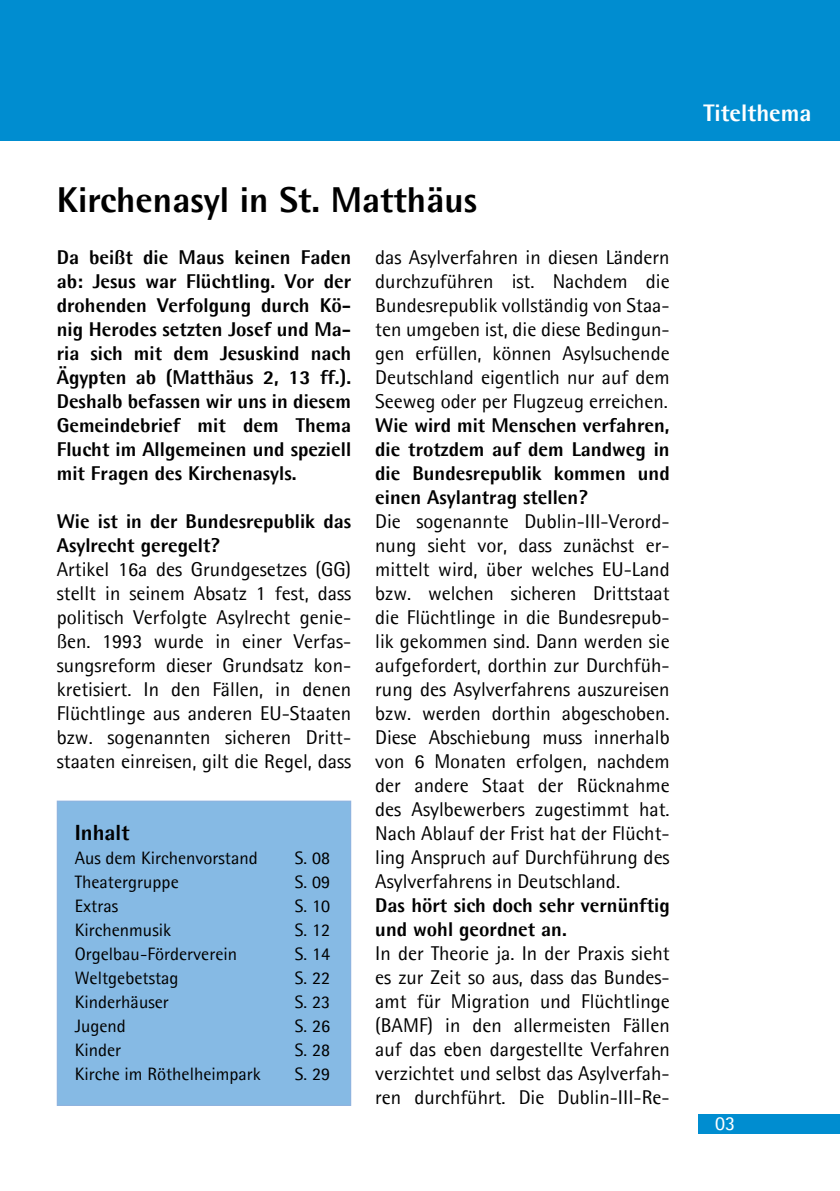
<style>
.page{position:relative;width:840px;height:1191px;background:#fff}
.page>*{position:absolute;margin:0;border:0;box-sizing:border-box;transform-origin:0 0}
.t1{font:800 36px "Agfa Rotis Semisans";color:#000}
.t2{font:800 24px "Agfa Rotis Semisans";color:#fff}
.t3{font:800 22px "Agfa Rotis Semisans";color:#000}
.t4{font:20px/24px "Agfa Rotis Semisans";color:#000;text-align:justify}
.t5{font:800 20px/24px "Agfa Rotis Semisans";color:#000;text-align:justify}
.t6{font:20px "Agfa Rotis Semisans";color:#fff}
.t7{font:18px "Agfa Rotis Semisans";color:#000}
</style>
<div class="page">
<div style="left:0;top:0;width:839px;height:141px;background:#008dd0"></div>
<div style="left:697px;top:1114px;width:142px;height:20px;background:#008dd0"></div>
<div style="left:57px;top:801px;width:293px;height:304px;background:#86bae4"></div>
<div style="left:57px;top:800px;width:294px;height:306px;border:1px solid #91b3de"></div>
<h1 class="t1" style="left:57px;top:177px;width:421px">Kirchenasyl in St. Matthäus</h1>
<p class="t5" style="left:57px;top:245px;width:296px">Da beißt die Maus keinen Faden ab: Jesus war Flüchtling. Vor der drohenden Verfolgung durch Kö&shy;nig Herodes setzten Josef und Ma&shy;ria sich mit dem Jesuskind nach Ägypten ab (Matthäus 2, 13 ff.).<br>Deshalb befassen wir uns in diesem Gemeindebrief mit dem Thema Flucht im Allgemeinen und speziell mit Fragen des Kirchenasyls.</p>
<p class="t5" style="left:57px;top:509px;width:296px">Wie ist in der Bundesrepublik das<br>Asylrecht geregelt?</p>
<p class="t4" style="left:57px;top:557px;width:296px">Artikel 16a des Grundgesetzes (GG) stellt in seinem Absatz 1 fest, dass politisch Verfolgte Asylrecht genie&shy;ßen. 1993 wurde in einer Verfas&shy;sungsreform dieser Grundsatz kon&shy;kretisiert. In den Fällen, in denen Flüchtlinge aus anderen EU-Staaten bzw. sogenannten sicheren Dritt&shy;staaten einreisen, gilt die Regel, dass</p>
<p class="t3" style="left:75px;top:819px;width:56px">Inhalt</p>
<p class="t7" style="left:75px;top:847px;width:184px">Aus dem Kirchenvorstand</p>
<p class="t7" style="left:295px;top:847px;width:37px">S. 08</p>
<p class="t7" style="left:75px;top:871px;width:105px">Theatergruppe</p>
<p class="t7" style="left:295px;top:871px;width:37px">S. 09</p>
<p class="t7" style="left:75px;top:895px;width:45px">Extras</p>
<p class="t7" style="left:295px;top:895px;width:37px">S. 10</p>
<p class="t7" style="left:75px;top:919px;width:98px">Kirchenmusik</p>
<p class="t7" style="left:295px;top:919px;width:37px">S. 12</p>
<p class="t7" style="left:75px;top:943px;width:164px">Orgelbau-Förderverein</p>
<p class="t7" style="left:295px;top:943px;width:37px">S. 14</p>
<p class="t7" style="left:75px;top:967px;width:105px">Weltgebetstag</p>
<p class="t7" style="left:295px;top:967px;width:37px">S. 22</p>
<p class="t7" style="left:75px;top:991px;width:95px">Kinderhäuser</p>
<p class="t7" style="left:295px;top:991px;width:37px">S. 23</p>
<p class="t7" style="left:75px;top:1015px;width:53px">Jugend</p>
<p class="t7" style="left:295px;top:1015px;width:37px">S. 26</p>
<p class="t7" style="left:75px;top:1039px;width:48px">Kinder</p>
<p class="t7" style="left:295px;top:1039px;width:37px">S. 28</p>
<p class="t7" style="left:75px;top:1063px;width:187px">Kirche im Röthelheimpark</p>
<p class="t7" style="left:295px;top:1063px;width:37px">S. 29</p>
<p class="t4" style="left:375px;top:245px;width:296px">das Asylverfahren in diesen Ländern durchzuführen ist. Nachdem die Bundesrepublik vollständig von Staa&shy;ten umgeben ist, die diese Bedingun&shy;gen erfüllen, können Asylsuchende Deutschland eigentlich nur auf dem Seeweg oder per Flugzeug erreichen.</p>
<p class="t5" style="left:375px;top:413px;width:296px">Wie wird mit Menschen verfahren, die trotzdem auf dem Landweg in die Bundesrepublik kommen und einen Asylantrag stellen?</p>
<p class="t4" style="left:375px;top:509px;width:296px">Die sogenannte Dublin-III-Verord&shy;nung sieht vor, dass zunächst er&shy;mittelt wird, über welches EU-Land bzw. welchen sicheren Drittstaat die Flüchtlinge in die Bundesrepub&shy;lik gekommen sind. Dann werden sie aufgefordert, dorthin zur Durchfüh&shy;rung des Asylverfahrens auszureisen bzw. werden dorthin abgeschoben.<br>Diese Abschiebung muss innerhalb von 6 Monaten erfolgen, nachdem der andere Staat der Rücknahme des Asylbewerbers zugestimmt hat.<br>Nach Ablauf der Frist hat der Flücht&shy;ling Anspruch auf Durchführung des Asylverfahrens in Deutschland.</p>
<p class="t5" style="left:375px;top:893px;width:296px">Das hört sich doch sehr vernünftig und wohl geordnet an.</p>
<p class="t4" style="left:375px;top:941px;width:296px">In der Theorie ja. In der Praxis sieht es zur Zeit so aus, dass das Bundes&shy;amt für Migration und Flüchtlinge (BAMF) in den allermeisten Fällen auf das eben dargestellte Verfahren verzichtet und selbst das Asylverfah&shy;ren durchführt. Die Dublin-III-Re-</p>
<p class="t2" style="left:703px;top:98px;width:110px">Titelthema</p>
<p class="t6" style="left:714px;top:1111px;width:22px">03</p>
</div>
